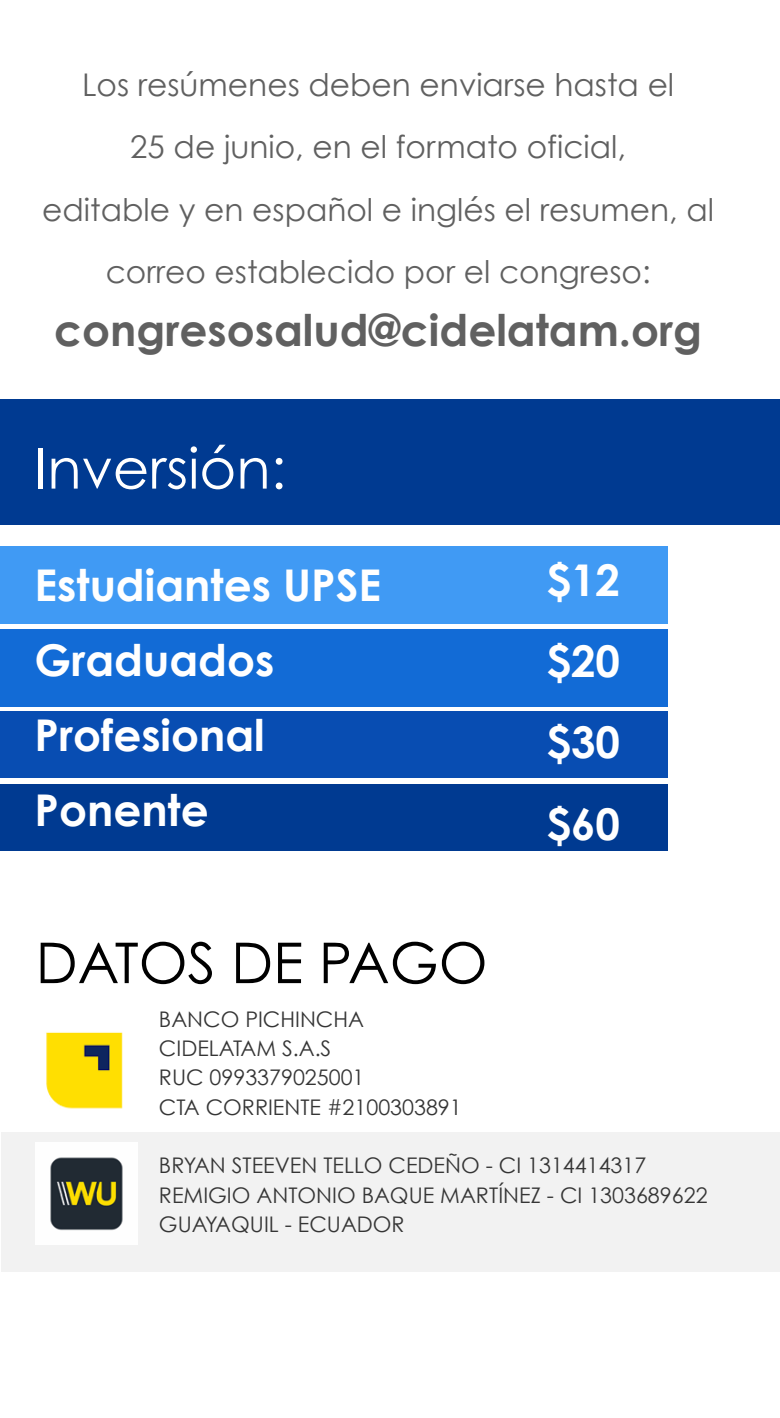
<style>
.page{position:relative;width:780px;height:1418px;background:#fff}
.page>*{position:absolute;margin:0;border:0;box-sizing:border-box;transform-origin:0 0}
.t1{font:56.25px "Century Gothic";color:#000}
.t2{font:56.25px "Century Gothic";color:#fff}
.t3{font:700 43.75px/75px "Century Gothic";color:#fff}
.t4{font:700 43.75px "Century Gothic";color:#606060}
.t5{font:31.25px/62.5px "Century Gothic";color:#606060;text-align:center}
.t6{font:21.5px/29.4px "Century Gothic";color:#353535}
</style>
<div class="page">
<div style="left:0;top:399px;width:779px;height:125px;background:#003a91"></div>
<div style="left:0;top:711px;width:668px;height:67px;background:#084db2"></div>
<div style="left:0;top:784px;width:668px;height:66px;background:#003a91"></div>
<div style="left:0;top:629px;width:668px;height:77px;background:#126bd6"></div>
<div style="left:0;top:546px;width:668px;height:78px;background:#409af4"></div>
<div style="left:1px;top:1131px;width:779px;height:140px;background:#f2f2f2"></div>
<img style="left:36px;top:1142px;width:101px;height:102px">
<img style="left:46px;top:1032px;width:77px;height:77px">
<h3 class="t5" style="left:42px;top:53px;width:673px">Los resúmenes deben enviarse hasta el<br>25 de junio, en el formato oficial,<br>editable y en español e inglés el resumen, al correo establecido por el congreso:</h3>
<h2 class="t4" style="left:54px;top:302px;width:649px">congresosalud@cidelatam.org</h2>
<h1 class="t2" style="left:35px;top:434px;width:253px">Inversión:</h1>
<h2 class="t3" style="left:35px;top:546px;width:348px">Estudiantes UPSE<br>Graduados<br>Profesional<br>Ponente</h2>
<h1 class="t1" style="left:36px;top:928px;width:453px">DATOS DE PAGO</h1>
<h2 class="t3" style="left:546px;top:538px;width:75px;line-height:81.2px;text-align:justify">$12 $20 $30 $60</h2>
<p class="t6" style="left:159px;top:1003px;width:304px">BANCO PICHINCHA<br>CIDELATAM S.A.S<br>RUC 0993379025001<br>CTA CORRIENTE #2100303891</p>
<p class="t6" style="left:159px;top:1150px;width:550px">BRYAN STEEVEN TELLO CEDEÑO - CI 1314414317<br>REMIGIO ANTONIO BAQUE MARTÍNEZ - CI 1303689622<br>GUAYAQUIL - ECUADOR</p>
</div>
